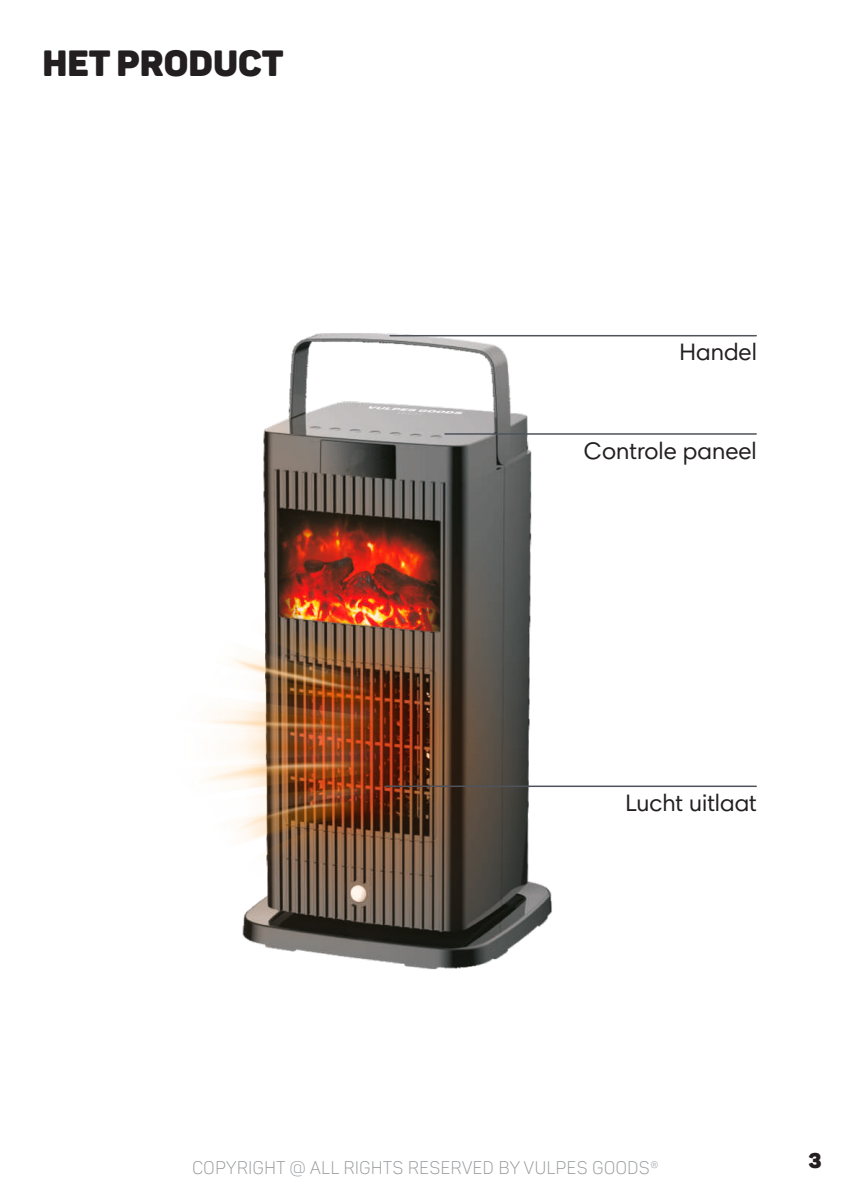
<style>
.page{position:relative;width:851px;height:1191px;background:#fff}
.page>*{position:absolute;margin:0;border:0;box-sizing:border-box;transform-origin:0 0}
.Bodytekst{font:900 36px "Panton Demo";color:#231f20}
.Bodytekst-2{font:24px "Harmonia Sans Pro Cyr";color:#231f20}
.t1{font:900 21px "Panton Demo";color:#231f20}
.t2{font:300 18px "Panton Narrow Demo";color:#939598}
</style>
<div class="page">
<img style="left:204px;top:333px;width:412px;height:637px">
<hr style="left:390px;top:335px;width:366px;height:1px;background:#4e535c">
<hr style="left:385px;top:785px;width:371px;height:2px;background:#4e535c">
<hr style="left:445px;top:433px;width:311px;height:2px;background:#4e535c">
<p class="Bodytekst" style="left:43px;top:40px;width:146px">HET PRODU</p>
<p class="Bodytekst" style="left:238px;top:40px;width:47px">CT</p>
<p class="Bodytekst-2" style="left:679px;top:337px;width:79px">Handel</p>
<p class="Bodytekst-2" style="left:583px;top:435px;width:175px">Controle paneel</p>
<p class="Bodytekst-2" style="left:625px;top:787px;width:133px">Lucht uitlaat</p>
<p class="t2" style="left:192px;top:1156px;width:468px">COPYRIGHT @ ALL RIGHTS RESERVED BY VULPES GOODS®</p>
<p class="t1" style="left:808px;top:1147px;width:15px">3</p>
</div>
